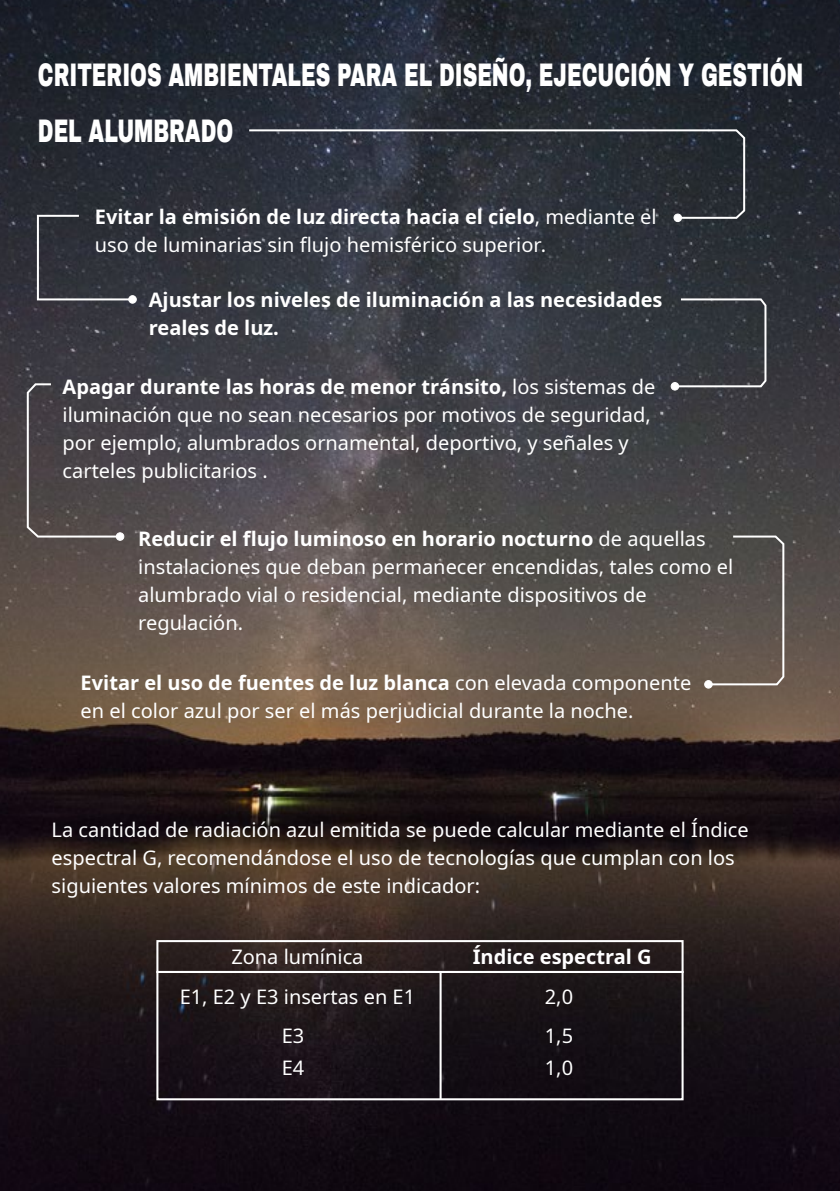
<style>
.page{position:relative;width:840px;height:1191px;background:#fff}
.page>*{position:absolute;margin:0;border:0;box-sizing:border-box;transform-origin:0 0}
.t1{font:900 31.8px/56px "Archivo";color:#fff;scale:.63 1}
.t2{font:20px/28px "Noto Sans";color:#fff}
.t3{font:700 20px/28px "Noto Sans";color:#fff}
.s1{font-weight:700}
</style>
<div class="page">
<img style="left:0;top:0;width:839px;height:1191px">
<div style="left:156px;top:940px;width:527px;height:33px;border:2px solid #fff"></div>
<div style="left:156px;top:971px;width:527px;height:129px;border:2px solid #fff"></div>
<hr style="left:439px;top:972px;width:2px;height:127px;background:#fff">
<svg style="left:247px;top:128px;width:498px;height:92px;background:#333740"></svg>
<svg style="left:673px;top:213px;width:8px;height:9px"></svg>
<svg style="left:36px;top:214px;width:101px;height:90px;background:#3a3c44"></svg>
<svg style="left:670px;top:297px;width:97px;height:93px;background:#3f4247"></svg>
<svg style="left:26px;top:382px;width:98px;height:159px;background:#4f4a4d"></svg>
<svg style="left:703px;top:534px;width:81px;height:154px;background:#5e5650"></svg>
<h1 class="t1" style="left:38px;top:47px;width:1215px">CRITERIOS AMBIENTALES PARA EL DISEÑO, EJECUCIÓN Y GESTIÓN<br>DEL ALUMBRADO</h1>
<p class="t2" style="left:95px;top:203px;width:563px"><span class="s1">Evitar la emisión de luz directa hacia el cielo</span>, mediante el uso de luminarias sin flujo hemisférico superior.</p>
<p class="t3" style="left:149px;top:286px;width:515px">Ajustar los niveles de iluminación a las necesidades reales de luz.</p>
<p class="t2" style="left:62px;top:373px;width:594px"><span class="s1">Apagar durante las horas de menor tránsito,</span> los sistemas de iluminación que no sean necesarios por motivos de seguridad, por ejemplo, alumbrados ornamental, deportivo, y señales y carteles publicitarios .</p>
<p class="t2" style="left:138px;top:525px;width:596px"><span class="s1">Reducir el flujo luminoso en horario nocturno</span> de aquellas instalaciones que deban permanecer encendidas, tales como el alumbrado vial o residencial, mediante dispositivos de regulación.</p>
<p class="t2" style="left:81px;top:669px;width:612px"><span class="s1">Evitar el uso de fuentes de luz blanca</span> con elevada componente en el color azul por ser el más perjudicial durante la noche.</p>
<p class="t2" style="left:52px;top:815px;width:698px">La cantidad de radiación azul emitida se puede calcular mediante el Índice espectral G, recomendándose el uso de tecnologías que cumplan con los siguientes valores mínimos de este indicador:</p>
<p class="t2" style="left:179px;top:938px;width:237px;line-height:39.2px;text-align:center">Zona lumínica<br>E1, E2 y E3 insertas en E1<br>E3</p>
<p class="t2" style="left:282px;top:1054px;width:24px">E4</p>
<p class="t3" style="left:472px;top:943px;width:180px">Índice espectral G</p>
<p class="t2" style="left:544px;top:978px;width:30px;line-height:38.8px">2,0<br>1,5</p>
<p class="t2" style="left:544px;top:1054px;width:30px">1,0</p>
</div>
